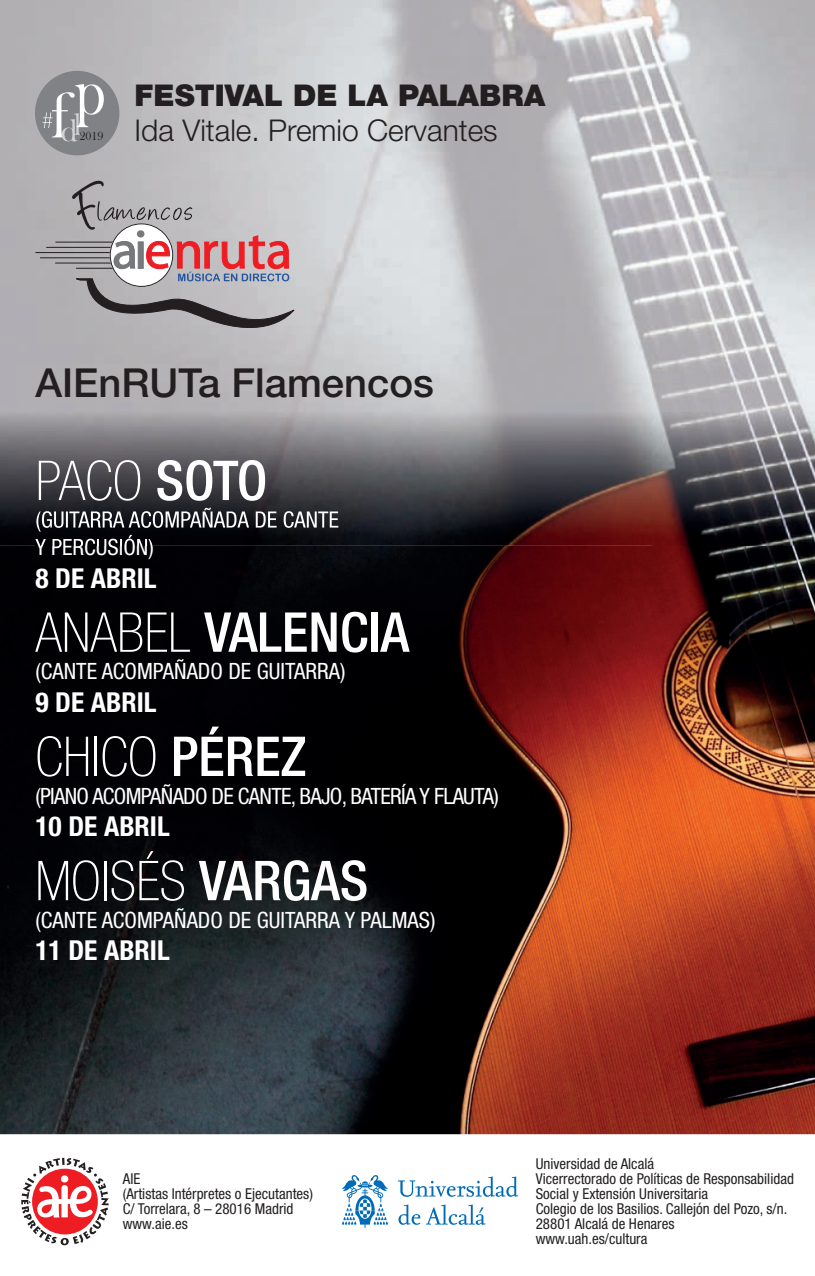
<style>
.page{position:relative;width:815px;height:1276px;background:#fff}
.page>*{position:absolute;margin:0;border:0;box-sizing:border-box;transform-origin:0 0}
.t1{font:100 condensed 55px "Helvetica Neue LT Std";color:#fff}
.t2{font:500 condensed 55px "Helvetica Neue LT Std";color:#fff}
.t3{font:500 40px "Helvetica Neue LT Std";color:#231f20}
.t4{font:300 30px "Helvetica Neue LT Std";color:#231f20}
.t5{font:900 30px "Helvetica Neue LT Std";color:#231f20}
.t6{font:700 condensed 27.5px "Helvetica Neue LT Std";color:#fff}
.t7{font:condensed 22.5px "Helvetica Neue LT Std";color:#fff}
.t8{font:condensed 22.5px "Helvetica Neue LT Std";letter-spacing:-.03em;color:#fff}
.t9{font:condensed 15px/15px "Helvetica Neue LT Std";color:#231f20}
.t10{font:12.25px "Bask Old Face";color:#231f20}
.s1{font-weight:100}
.s2{font-weight:500}
</style>
<div class="page">
<img style="left:0;top:0;width:815px;height:1134px">
<svg style="left:21px;top:1157px;width:88px;height:87px"></svg>
<svg style="left:342px;top:1175px;width:46px;height:53px"></svg>
<svg style="left:398px;top:1204px;width:22px;height:20px"></svg>
<svg style="left:426px;top:1204px;width:59px;height:20px"></svg>
<svg style="left:398px;top:1176px;width:120px;height:20px"></svg>
<img style="left:39px;top:460px;width:103px;height:41px">
<img style="left:157px;top:460px;width:108px;height:41px">
<img style="left:36px;top:508px;width:303px;height:24px">
<img style="left:35px;top:535px;width:118px;height:11px">
<hr style="left:55px;top:242px;width:103px;height:1px;background:#231f20">
<hr style="left:46px;top:247px;width:113px;height:1px;background:#231f20">
<hr style="left:35px;top:252px;width:124px;height:1px;background:#231f20">
<hr style="left:40px;top:257px;width:120px;height:1px;background:#231f20">
<hr style="left:55px;top:263px;width:106px;height:1px;background:#231f20">
<svg style="left:72px;top:181px;width:222px;height:147px;background:#b3a6a9"></svg>
<div style="left:35px;top:71px;width:84px;height:84px;background:#808285;border-radius:50%"></div>
<svg style="left:43px;top:84px;width:61px;height:58px"></svg>
<p class="t10" style="left:79px;top:130px;width:26px">2019</p>
<h3 class="t5" style="left:135px;top:78px;width:412px">FESTIVAL DE LA PALABRA</h3>
<h3 class="t4" style="left:135px;top:112px;width:365px">Ida Vitale. Premio Cervantes</h3>
<h2 class="t3" style="left:35px;top:359px;width:400px">AIEnRUTa Flamencos</h2>
<h3 class="t7" style="left:35px;top:534px;width:120px">Y PERCUSIÓN)</h3>
<h3 class="t6" style="left:35px;top:561px;width:123px">8 DE ABRIL</h3>
<h1 class="t2" style="left:35px;top:599px;width:375px"><span class="s1">ANABEL</span> VALENCIA</h1>
<h3 class="t7" style="left:35px;top:658px;width:312px">(CANTE ACOMPAÑADO DE GUITARRA)</h3>
<h3 class="t6" style="left:35px;top:685px;width:123px">9 DE ABRIL</h3>
<h1 class="t1" style="left:35px;top:726px;width:272px">CHICO <span class="s2">PÉREZ</span></h1>
<h3 class="t8" style="left:35px;top:782px;width:465px">(PIANO ACOMPAÑADO DE CANTE, BAJO, BATERÍA Y FLAUTA)</h3>
<h3 class="t6" style="left:35px;top:809px;width:136px">10 DE ABRIL</h3>
<h1 class="t1" style="left:35px;top:850px;width:334px">MOISÉS <span class="s2">VARGAS</span></h1>
<h3 class="t7" style="left:35px;top:906px;width:402px">(CANTE ACOMPAÑADO DE GUITARRA Y PALMAS)</h3>
<h3 class="t6" style="left:35px;top:933px;width:136px">11 DE ABRIL</h3>
<p class="t9" style="left:123px;top:1171px;width:192px">AIE<br>(Artistas Intérpretes o Ejecutantes)<br>C/ Torrelara, 8 – 28016 Madrid www.aie.es</p>
<p class="t9" style="left:536px;top:1156px;width:260px">Universidad de Alcalá<br>Vicerrectorado de Políticas de Responsabilidad Social y Extensión Universitaria<br>Colegio de los Basilios. Callejón del Pozo, s/n.<br>28801 Alcalá de Henares<br>www.uah.es/cultura</p>
</div>
